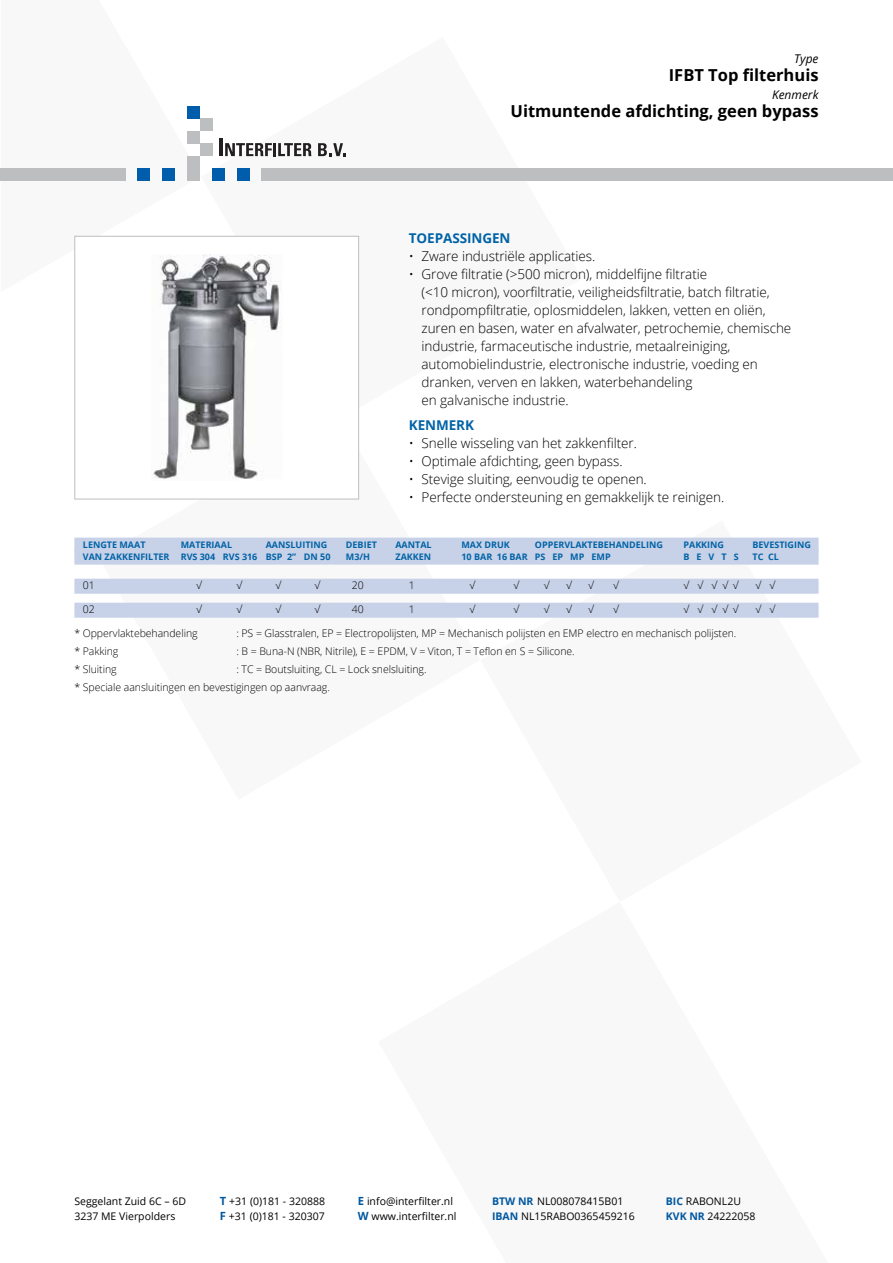
<style>
.page{position:relative;width:893px;height:1263px;background:#fff}
.page>*{position:absolute;margin:0;border:0;box-sizing:border-box;transform-origin:0 0}
.t1{font:700 16.5px "Open Sans";color:#000}
.t2{font:300 13.5px/18px "Open Sans";letter-spacing:-.005em;color:#000}
.t3{font:700 13.5px "Open Sans";letter-spacing:-.005em;color:#0063a7}
.t4{font:italic 12px "Open Sans";color:#000}
.t5{font:300 10.5px/18px "Open Sans";letter-spacing:-.005em;color:#000}
.t6{font:10.5px/15px "Open Sans";color:#000}
.t7{font:700 9px "Open Sans";color:#0063a7}
.s1{font-weight:700;color:#0058a0}
.s2{font-weight:700;font-size:11.25px;color:#0058a0}
</style>
<div class="page">
<svg style="left:99px;top:450px;width:381px;height:153px"></svg>
<svg style="left:480px;top:537px;width:339px;height:66px"></svg>
<hr style="left:219px;top:139px;width:3px;height:17px;background:#221f20">
<svg style="left:225px;top:143px;width:86px;height:13px"></svg>
<div style="left:187px;top:106px;width:13px;height:13px;background:#005dac"></div>
<div style="left:200px;top:119px;width:12px;height:12px;background:#bdbebf"></div>
<div style="left:187px;top:131px;width:13px;height:13px;background:#bdbebf"></div>
<div style="left:200px;top:144px;width:12px;height:12px;background:#bdbebf"></div>
<div style="left:187px;top:156px;width:13px;height:13px;background:#bdbebf"></div>
<div style="left:187px;top:169px;width:13px;height:12px;background:#bdbebf"></div>
<div style="left:212px;top:169px;width:13px;height:12px;background:#005dac"></div>
<div style="left:237px;top:169px;width:13px;height:12px;background:#005dac"></div>
<div style="left:138px;top:169px;width:12px;height:12px;background:#005dac"></div>
<div style="left:162px;top:169px;width:13px;height:12px;background:#005dac"></div>
<svg style="left:318px;top:143px;width:28px;height:13px"></svg>
<div style="left:262px;top:168px;width:631px;height:13px;background:#bdbebf"></div>
<div style="left:0;top:168px;width:126px;height:13px;background:#bdbebf"></div>
<div style="left:75px;top:236px;width:284px;height:263px;background:#fff"></div>
<img style="left:152px;top:255px;width:128px;height:224px">
<div style="left:74px;top:236px;width:285px;height:263px;border:1px solid #bdbebf"></div>
<div style="left:74px;top:579px;width:745px;height:15px;background:#c7d1e7"></div>
<div style="left:74px;top:603px;width:745px;height:15px;background:#c7d1e7"></div>
<div style="left:74px;top:538px;width:745px;height:15px;background:#c7d1e7"></div>
<div style="left:74px;top:550px;width:745px;height:15px;background:#c7d1e7"></div>
<p class="t4" style="left:794px;top:50px;width:26px">Type</p>
<p class="t1" style="left:669px;top:63px;width:151px">IFBT Top filterhuis</p>
<p class="t4" style="left:772px;top:86px;width:48px">Kenmerk</p>
<p class="t1" style="left:511px;top:99px;width:309px">Uitmuntende afdichting, geen bypass</p>
<p class="t3" style="left:409px;top:229px;width:103px">TOEPASSINGEN</p>
<p class="t2" style="left:409px;top:247px;width:188px">• Zware industriële applicaties.</p>
<p class="t2" style="left:422px;top:265px;width:371px;text-indent:-13px">• Grove filtratie (&gt;500 micron), middelfijne filtratie<br>(&lt;10 micron), voorfiltratie, veiligheidsfiltratie, batch filtratie, rondpompfiltratie, oplosmiddelen, lakken, vetten en oliën, zuren en basen, water en afvalwater, petrochemie, chemische industrie, farmaceutische industrie, metaalreiniging, automobielindustrie, electronische industrie, voeding en dranken, verven en lakken, waterbehandeling<br>en galvanische industrie.</p>
<p class="t3" style="left:409px;top:415px;width:67px">KENMERK</p>
<p class="t2" style="left:409px;top:433px;width:230px">• Snelle wisseling van het zakkenfilter.</p>
<p class="t2" style="left:409px;top:451px;width:215px">• Optimale afdichting, geen bypass.</p>
<p class="t2" style="left:409px;top:469px;width:240px">• Stevige sluiting, eenvoudig te openen.</p>
<p class="t2" style="left:409px;top:487px;width:317px">• Perfecte ondersteuning en gemakkelijk te reinigen.</p>
<p class="t7" style="left:83px;top:539px;width:64px">LENGTE MAAT</p>
<p class="t7" style="left:181px;top:539px;width:53px">MATERIAAL</p>
<p class="t7" style="left:266px;top:539px;width:63px">AANSLUITING</p>
<p class="t7" style="left:346px;top:539px;width:32px">DEBIET</p>
<p class="t7" style="left:395px;top:539px;width:38px">AANTAL</p>
<p class="t7" style="left:461px;top:539px;width:50px">MAX DRUK</p>
<p class="t7" style="left:535px;top:539px;width:129px">OPPERVLAKTEBEHANDELING</p>
<p class="t7" style="left:683px;top:539px;width:42px">PAKKING</p>
<p class="t7" style="left:752px;top:539px;width:60px">BEVESTIGING</p>
<p class="t7" style="left:83px;top:551px;width:249px">VAN ZAKKENFILTER RVS 304 RVS 316 BSP 2” DN 50</p>
<p class="t7" style="left:346px;top:551px;width:26px">M3/H</p>
<p class="t7" style="left:395px;top:551px;width:37px">ZAKKEN</p>
<p class="t7" style="left:461px;top:551px;width:151px">10 BAR 16 BAR PS EP MP EMP</p>
<p class="t7" style="left:683px;top:551px;width:57px">B E V T S</p>
<p class="t7" style="left:752px;top:551px;width:28px">TC CL</p>
<p class="t5" style="left:83px;top:576px;width:13px">01</p>
<p class="t5" style="left:196px;top:576px;width:7px">√</p>
<p class="t5" style="left:237px;top:576px;width:7px">√</p>
<p class="t5" style="left:276px;top:576px;width:7px">√</p>
<p class="t5" style="left:315px;top:576px;width:7px">√</p>
<p class="t5" style="left:352px;top:576px;width:13px">20</p>
<p class="t5" style="left:409px;top:576px;width:7px">1</p>
<p class="t5" style="left:470px;top:576px;width:7px">√</p>
<p class="t5" style="left:514px;top:576px;width:7px">√</p>
<p class="t5" style="left:544px;top:576px;width:7px">√</p>
<p class="t5" style="left:566px;top:576px;width:7px">√</p>
<p class="t5" style="left:588px;top:576px;width:7px">√</p>
<p class="t5" style="left:613px;top:576px;width:7px">√</p>
<p class="t5" style="left:683px;top:576px;width:57px">√ √ √ √ √</p>
<p class="t5" style="left:755px;top:576px;width:21px">√ √</p>
<p class="t5" style="left:83px;top:600px;width:13px">02</p>
<p class="t5" style="left:196px;top:600px;width:7px">√</p>
<p class="t5" style="left:237px;top:600px;width:7px">√</p>
<p class="t5" style="left:276px;top:600px;width:7px">√</p>
<p class="t5" style="left:315px;top:600px;width:7px">√</p>
<p class="t5" style="left:352px;top:600px;width:13px">40</p>
<p class="t5" style="left:409px;top:600px;width:7px">1</p>
<p class="t5" style="left:470px;top:600px;width:7px">√</p>
<p class="t5" style="left:514px;top:600px;width:7px">√</p>
<p class="t5" style="left:544px;top:600px;width:7px">√</p>
<p class="t5" style="left:566px;top:600px;width:7px">√</p>
<p class="t5" style="left:588px;top:600px;width:7px">√</p>
<p class="t5" style="left:613px;top:600px;width:7px">√</p>
<p class="t5" style="left:683px;top:600px;width:57px">√ √ √ √ √</p>
<p class="t5" style="left:755px;top:600px;width:21px">√ √</p>
<p class="t5" style="left:74px;top:624px;width:125px">* Oppervlaktebehandeling</p>
<p class="t5" style="left:236px;top:624px;width:501px">: PS = Glasstralen, EP = Electropolijsten, MP = Mechanisch polijsten en EMP electro en mechanisch polijsten.</p>
<p class="t5" style="left:74px;top:642px;width:46px">* Pakking</p>
<p class="t5" style="left:236px;top:642px;width:340px">: B = Buna-N (NBR, Nitrile), E = EPDM, V = Viton, T = Teflon en S = Silicone.</p>
<p class="t5" style="left:74px;top:660px;width:44px">* Sluiting</p>
<p class="t5" style="left:74px;top:660px;width:354px;text-indent:162px">: TC = Boutsluiting, CL = Lock snelsluiting. * Speciale aansluitingen en bevestigingen op aanvraag.</p>
<p class="t6" style="left:74px;top:1193px;width:113px">Seggelant Zuid 6C – 6D<br>3237 ME Vierpolders</p>
<p class="t6" style="left:492px;top:1193px;width:144px"><span class="s1">BTW NR</span> NL008078415B01<br><span class="s1">IBAN</span> NL15RABO0365459216</p>
<p class="t6" style="left:666px;top:1193px;width:91px"><span class="s1">BIC</span> RABONL2U<br><span class="s1">KVK NR</span> 24222058</p>
<p class="t6" style="left:358px;top:1194px;width:100px"><span class="s2">E</span> info@interfilter.nl<br><span class="s2">W</span> www.interfilter.nl</p>
<p class="t6" style="left:220px;top:1194px;width:107px"><span class="s2">T</span> +31 (0)181 - 320888<br><span class="s2">F</span> +31 (0)181 - 320307</p>
</div>
